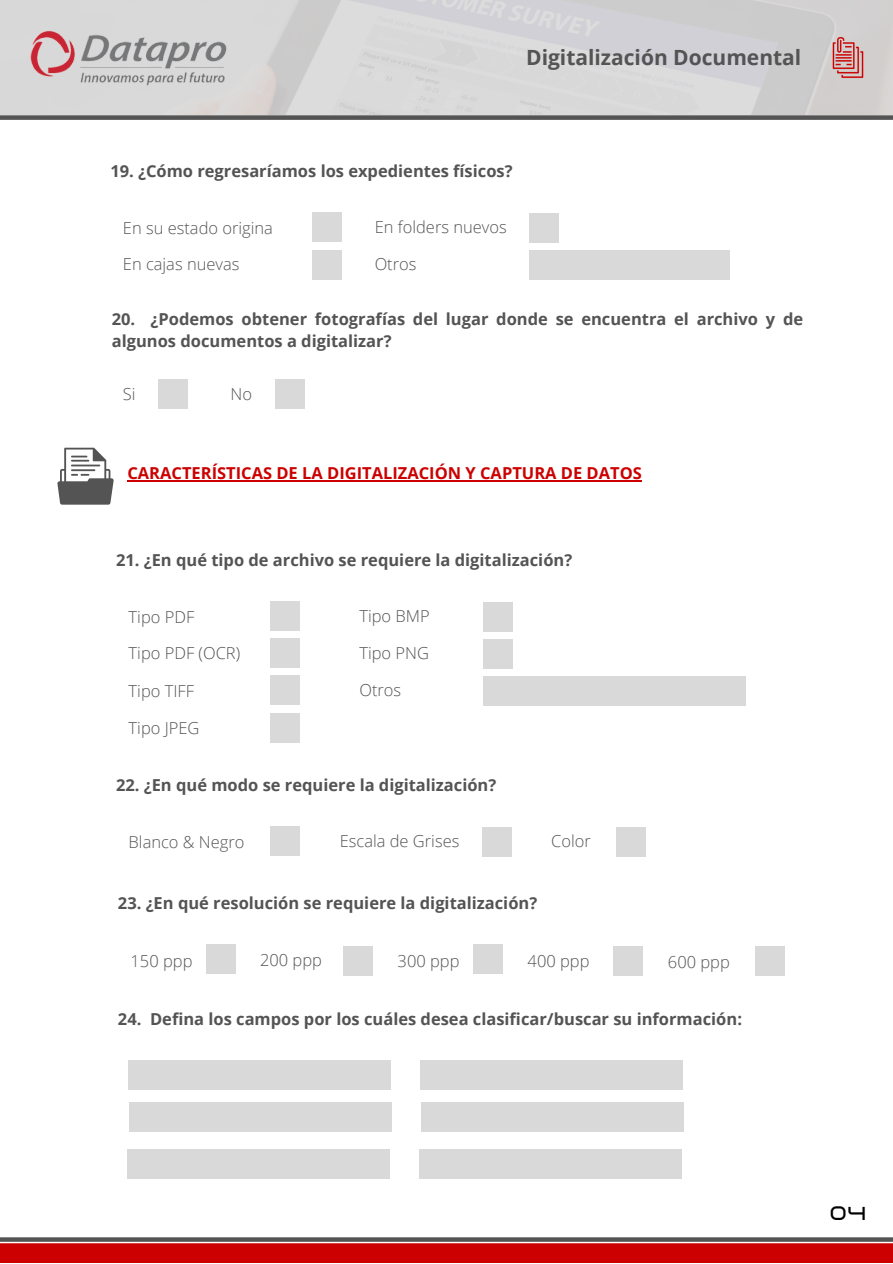
<style>
.page{position:relative;width:893px;height:1264px;background:#fff}
.page>*{position:absolute;margin:0;border:0;box-sizing:border-box;transform-origin:0 0}
.t1{font:700 21px "Open Sans";color:#545454}
.t2{font:700 19.5px "Lastica";color:#000}
.t3{font:700 16.5px/22.5px "Open Sans";color:#545454}
.t4{font:300 16.5px/35.4px "Open Sans";color:#545454}
.t5{font:700 16.5px "Open Sans";color:#c00}
</style>
<div class="page">
<img style="left:0;top:0;width:892px;height:114px">
<div style="left:0;top:115px;width:892px;height:5px;background:#545454"></div>
<img style="left:30px;top:29px;width:197px;height:58px">
<img style="left:823px;top:33px;width:49px;height:49px">
<div style="left:0;top:1243px;width:892px;height:19px;background:#c00"></div>
<svg style="left:0;top:1237px;width:892px;height:4px;background:#616161"></svg>
<div style="left:312px;top:212px;width:29px;height:29px;background:#d9d9d9"></div>
<div style="left:312px;top:250px;width:29px;height:29px;background:#d9d9d9"></div>
<div style="left:529px;top:213px;width:29px;height:30px;background:#d9d9d9"></div>
<div style="left:529px;top:250px;width:200px;height:29px;background:#d9d9d9"></div>
<div style="left:158px;top:379px;width:29px;height:29px;background:#d9d9d9"></div>
<div style="left:276px;top:379px;width:29px;height:29px;background:#d9d9d9"></div>
<svg style="left:57px;top:447px;width:57px;height:57px"></svg>
<hr style="left:127px;top:480px;width:515px;height:1px;background:#c00">
<div style="left:271px;top:601px;width:29px;height:29px;background:#d9d9d9"></div>
<div style="left:271px;top:638px;width:29px;height:30px;background:#d9d9d9"></div>
<div style="left:271px;top:675px;width:29px;height:29px;background:#d9d9d9"></div>
<div style="left:271px;top:713px;width:29px;height:29px;background:#d9d9d9"></div>
<div style="left:483px;top:602px;width:30px;height:29px;background:#d9d9d9"></div>
<div style="left:483px;top:639px;width:30px;height:29px;background:#d9d9d9"></div>
<div style="left:483px;top:676px;width:262px;height:29px;background:#d9d9d9"></div>
<div style="left:271px;top:826px;width:29px;height:29px;background:#d9d9d9"></div>
<div style="left:616px;top:827px;width:29px;height:29px;background:#d9d9d9"></div>
<div style="left:482px;top:827px;width:29px;height:29px;background:#d9d9d9"></div>
<div style="left:206px;top:944px;width:29px;height:30px;background:#d9d9d9"></div>
<div style="left:343px;top:945px;width:29px;height:30px;background:#d9d9d9"></div>
<div style="left:473px;top:944px;width:29px;height:30px;background:#d9d9d9"></div>
<div style="left:613px;top:945px;width:29px;height:30px;background:#d9d9d9"></div>
<div style="left:755px;top:945px;width:30px;height:30px;background:#d9d9d9"></div>
<div style="left:129px;top:1060px;width:261px;height:29px;background:#d9d9d9"></div>
<div style="left:130px;top:1102px;width:261px;height:29px;background:#d9d9d9"></div>
<div style="left:127px;top:1148px;width:262px;height:30px;background:#d9d9d9"></div>
<div style="left:420px;top:1060px;width:262px;height:29px;background:#d9d9d9"></div>
<div style="left:421px;top:1102px;width:262px;height:29px;background:#d9d9d9"></div>
<div style="left:419px;top:1148px;width:262px;height:30px;background:#d9d9d9"></div>
<p class="t1" style="left:526px;top:42px;width:277px">Digitalización Documental</p>
<p class="t3" style="left:110px;top:159px;width:403px">19. ¿Cómo regresaríamos los expedientes físicos?</p>
<p class="t4" style="left:123px;top:210px;width:152px">En su estado origina<br>En cajas nuevas</p>
<p class="t4" style="left:374px;top:209px;width:133px">En folders nuevos</p>
<p class="t4" style="left:374px;top:246px;width:43px">Otros</p>
<p class="t3" style="left:112px;top:307px;width:692px">20. ¿Podemos obtener fotografías del lugar donde se encuentra el archivo y de algunos documentos a digitalizar?</p>
<p class="t4" style="left:123px;top:376px;width:14px">Si</p>
<p class="t4" style="left:230px;top:376px;width:23px">No</p>
<p class="t5" style="left:127px;top:462px;width:516px">CARACTERÍSTICAS DE LA DIGITALIZACIÓN Y CAPTURA DE DATOS</p>
<p class="t3" style="left:116px;top:548px;width:457px">21. ¿En qué tipo de archivo se requiere la digitalización?</p>
<p class="t4" style="left:129px;top:599px;width:113px">Tipo PDF<br>Tipo PDF (OCR)</p>
<p class="t4" style="left:129px;top:673px;width:67px">Tipo TIFF</p>
<p class="t4" style="left:129px;top:710px;width:72px">Tipo JPEG</p>
<p class="t4" style="left:359px;top:598px;width:72px">Tipo BMP</p>
<p class="t4" style="left:359px;top:634px;width:71px">Tipo PNG</p>
<p class="t4" style="left:359px;top:672px;width:43px">Otros</p>
<p class="t3" style="left:116px;top:773px;width:382px">22. ¿En qué modo se requiere la digitalización?</p>
<p class="t4" style="left:129px;top:824px;width:117px">Blanco &amp; Negro</p>
<p class="t4" style="left:340px;top:823px;width:121px">Escala de Grises</p>
<p class="t4" style="left:551px;top:823px;width:41px">Color</p>
<p class="t3" style="left:118px;top:891px;width:421px">23. ¿En qué resolución se requiere la digitalización?</p>
<p class="t4" style="left:130px;top:942px;width:63px">150 ppp</p>
<p class="t4" style="left:260px;top:941px;width:63px">200 ppp</p>
<p class="t4" style="left:397px;top:942px;width:63px">300 ppp</p>
<p class="t4" style="left:527px;top:942px;width:63px">400 ppp</p>
<p class="t4" style="left:668px;top:944px;width:63px">600 ppp</p>
<p class="t3" style="left:118px;top:1007px;width:625px">24. Defina los campos por los cuáles desea clasificar/buscar su información:</p>
<p class="t2" style="left:829px;top:1203px;width:39px">04</p>
</div>
